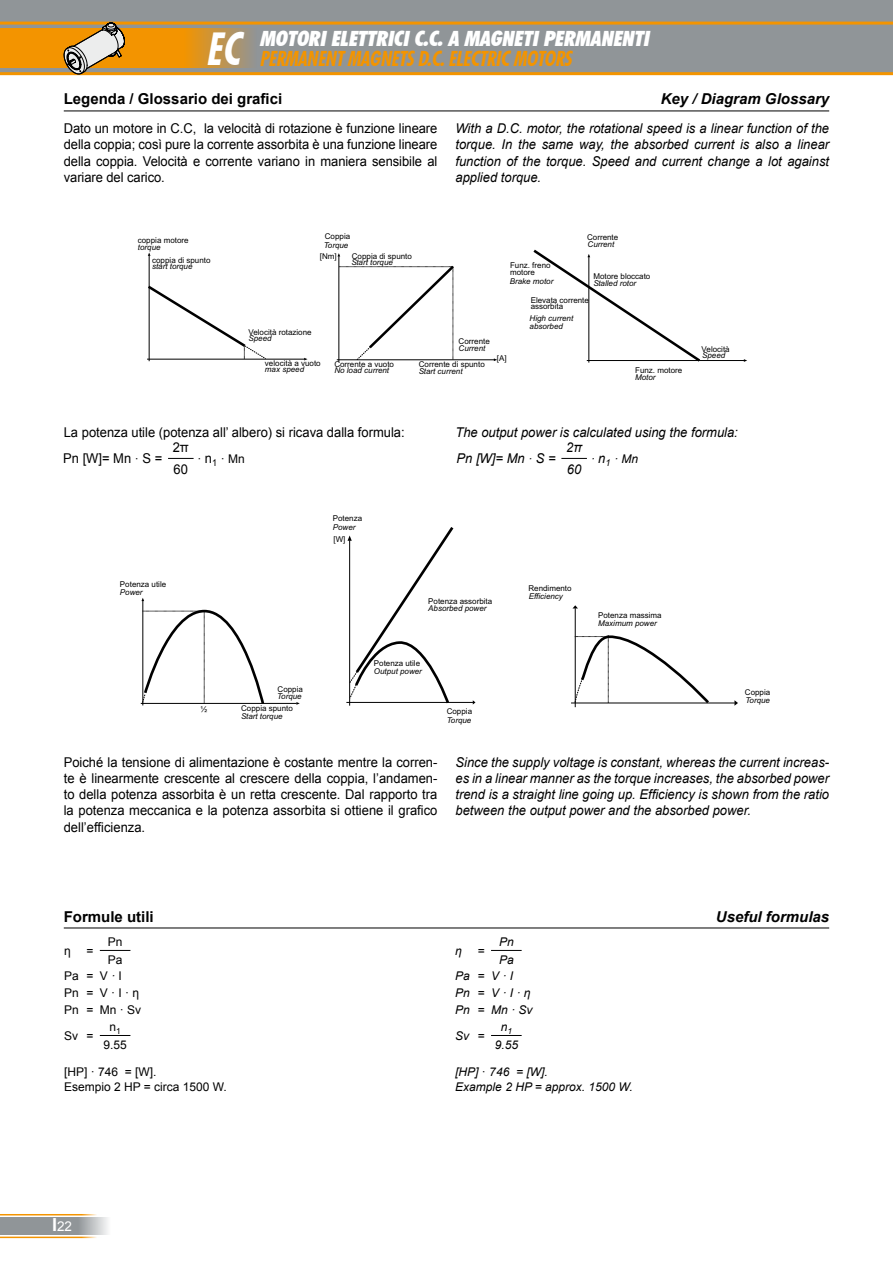
<style>
.page{position:relative;width:893px;height:1263px;background:#fff}
.page>*{position:absolute;margin:0;border:0;box-sizing:border-box;transform-origin:0 0}
.t1{font:italic 700 condensed 45.3px "Futura BT";color:#fff;scale:.9 1}
.t2{font:italic 900 condensed 21px "Futura BT";color:#fff}
.t3{font:italic 700 condensed 21px "Futura BT";color:#f39400;scale:.95 1}
.t4{font:700 15px "Arial";color:#000}
.t5{font:italic 700 15px "Arial";color:#000}
.t6{font:13.5px/16.2px "Arial";color:#000;text-align:justify;scale:.96 1}
.t7{font:italic 13.5px/16.2px "Arial";color:#000;text-align:justify;scale:.96 1}
.t8{font:13.5px "Arial";color:#fff}
.t9{font:italic 12px/17.4px "Arial";color:#000;text-align:center}
.t10{font:12px/17.4px "Arial";color:#000;text-align:center}
.t11{font:7.95px/7.1px "Arial";color:#000}
.t12{font:italic 7.95px/7.5px "Arial";color:#000}
.s1{font-style:italic}
.s2{font-size:12px}
.s3{font-size:13.5px}
.s4{font-weight:700;font-size:18px}
.s5{font-style:normal}
</style>
<div class="page">
<div style="left:0;top:0;width:893px;height:74px;background:#909598"></div>
<hr style="left:0;top:72px;width:893px;height:3px;background:#f39400">
<hr style="left:0;top:22px;width:893px;height:3px;background:#f39400">
<svg style="left:0;top:28px;width:252px;height:40px;background:#e29318"></svg>
<hr style="left:0;top:1236px;width:102px;height:2px;background:#f39400">
<hr style="left:0;top:1214px;width:102px;height:1px;background:#f39400">
<svg style="left:0;top:1217px;width:108px;height:18px;background:#9da2a4"></svg>
<svg style="left:64px;top:23px;width:61px;height:51px;background:#ba9c6c"></svg>
<hr style="left:349px;top:540px;width:1px;height:166px;background:#000">
<hr style="left:346px;top:702px;width:127px;height:1px;background:#000">
<hr style="left:575px;top:608px;width:1px;height:99px;background:#000">
<svg style="left:734px;top:700px;width:4px;height:6px"></svg>
<hr style="left:571px;top:703px;width:164px;height:1px;background:#000">
<svg style="left:348px;top:527px;width:108px;height:178px"></svg>
<svg style="left:574px;top:635px;width:137px;height:70px"></svg>
<hr style="left:142px;top:601px;width:1px;height:104px;background:#000">
<hr style="left:141px;top:703px;width:156px;height:1px;background:#000">
<svg style="left:141px;top:608px;width:124px;height:98px"></svg>
<hr style="left:64px;top:111px;width:765px;height:1px;background:#000">
<hr style="left:64px;top:927px;width:765px;height:1px;background:#000">
<hr style="left:587px;top:360px;width:157px;height:1px;background:#000">
<svg style="left:147px;top:249px;width:553px;height:114px"></svg>
<hr style="left:100px;top:950px;width:30px;height:1px;background:#000">
<hr style="left:100px;top:1035px;width:30px;height:1px;background:#000">
<hr style="left:491px;top:950px;width:31px;height:1px;background:#000">
<hr style="left:491px;top:1035px;width:31px;height:1px;background:#000">
<svg style="left:168px;top:458px;width:26px;height:1px"></svg>
<svg style="left:561px;top:458px;width:26px;height:1px"></svg>
<h1 class="t1" style="left:205px;top:21px;width:51px">EC</h1>
<h2 class="t2" style="left:259px;top:26px;width:384px">MOTORIELETTRICIC.C.A MAGNETI PERMANENTI</h2>
<h2 class="t3" style="left:259px;top:45px;width:322px">PERMANENTMAGNETSD.C.E LECTRICMOTORS</h2>
<p class="t4" style="left:64px;top:89px;width:220px">Legenda / Glossario dei grafici</p>
<p class="t5" style="left:661px;top:89px;width:170px">Key / Diagram Glossary</p>
<p class="t6" style="left:64px;top:120px;width:391px">Dato un motore in C.C, la velocità di rotazione è funzione lineare della coppia; così pure la corrente assorbita è una funzione lineare della coppia. Velocità e corrente variano in maniera sensibile al variare del carico.</p>
<p class="t7" style="left:455px;top:120px;width:391px">With a D.C. motor, the rotational speed is a linear function of the torque. In the same way, the absorbed current is also a linear function of the torque. Speed and current change a lot against applied torque.</p>
<p class="t11" style="left:138px;top:237px;width:52px">coppia motore <span class="s1">torque</span></p>
<p class="t11" style="left:152px;top:256px;width:60px">coppia di spunto <span class="s1">start torque</span></p>
<p class="t11" style="left:324px;top:232px;width:28px;line-height:8.6px">Coppia<br><span class="s1">Torque</span></p>
<p class="t11" style="left:320px;top:253px;width:18px">[Nm]</p>
<p class="t11" style="left:352px;top:252px;width:62px">Coppia di spunto</p>
<p class="t12" style="left:351px;top:259px;width:43px">Start torque</p>
<p class="t11" style="left:248px;top:329px;width:65px;line-height:6.3px">Velocità rotazione<br><span class="s1">Speed</span></p>
<p class="t11" style="left:459px;top:338px;width:33px">Corrente</p>
<p class="t12" style="left:459px;top:345px;width:28px">Current</p>
<p class="t11" style="left:587px;top:234px;width:33px">Corrente<br><span class="s1">Current</span></p>
<p class="t11" style="left:510px;top:261px;width:42px;line-height:7.8px">Funz. freno motore</p>
<p class="t11" style="left:531px;top:296px;width:60px;line-height:6.6px">Elevata corrente assorbita</p>
<p class="t11" style="left:593px;top:272px;width:59px;line-height:7.5px">Motore bloccato<br><span class="s1">Stalled rotor</span></p>
<p class="t12" style="left:510px;top:279px;width:45px">Brake motor</p>
<p class="t12" style="left:530px;top:315px;width:45px">High current absorbed</p>
<p class="t11" style="left:265px;top:360px;width:57px;line-height:6.1px">velocità a vuoto <span class="s1">max speed</span></p>
<p class="t11" style="left:334px;top:361px;width:61px;line-height:6.1px">Corrente a vuoto<br><span class="s1">No load current</span></p>
<p class="t11" style="left:419px;top:361px;width:67px;line-height:6.6px">Corrente di spunto<br><span class="s1">Start current</span></p>
<p class="t11" style="left:497px;top:355px;width:11px">[A]</p>
<p class="t11" style="left:635px;top:366px;width:49px">Funz. motore<br><span class="s1">Motor</span></p>
<p class="t11" style="left:702px;top:345px;width:30px;line-height:6.6px">Velocità<br><span class="s1">Speed</span></p>
<p class="t6" style="left:64px;top:424px;width:357px">La potenza utile (potenza all’ albero) si ricava dalla formula:</p>
<p class="t7" style="left:455px;top:425px;width:296px">The output power is calculated using the formula:</p>
<p class="t6" style="left:63px;top:451px;width:105px">Pn [W]= Mn <span class="s2">·</span> S =</p>
<p class="t6" style="left:173px;top:440px;width:18px">2π</p>
<p class="t6" style="left:174px;top:461px;width:17px">60</p>
<p class="t10" style="left:198px;top:450px;width:49px">· <span class="s3">n</span><sub>1</sub> · Mn</p>
<p class="t7" style="left:457px;top:451px;width:105px">Pn [W]= Mn <span class="s2">·</span> S =</p>
<p class="t7" style="left:566px;top:440px;width:18px">2π</p>
<p class="t7" style="left:567px;top:462px;width:17px">60</p>
<p class="t9" style="left:591px;top:451px;width:49px">· <span class="s3">n</span><sub>1</sub> · Mn</p>
<p class="t11" style="left:333px;top:514px;width:31px;line-height:9px">Potenza<br><span class="s1">Power</span></p>
<p class="t11" style="left:333px;top:535px;width:13px">[W]</p>
<p class="t11" style="left:120px;top:580px;width:48px;line-height:8.1px">Potenza utile<br><span class="s1">Power</span></p>
<p class="t11" style="left:428px;top:598px;width:65px">Potenza assorbita<br><span class="s1">Absorbed power</span></p>
<p class="t11" style="left:528px;top:584px;width:45px;line-height:8.2px">Rendimento<br><span class="s1">Efficiency</span></p>
<p class="t11" style="left:598px;top:611px;width:65px">Potenza massima</p>
<p class="t12" style="left:598px;top:620px;width:60px">Maximum power</p>
<p class="t11" style="left:374px;top:660px;width:50px;line-height:7.9px">Potenza utile<br><span class="s1">Output power</span></p>
<p class="t11" style="left:200px;top:706px;width:8px">½</p>
<p class="t11" style="left:277px;top:685px;width:27px">Coppia<br><span class="s1">Torque</span></p>
<p class="t11" style="left:241px;top:704px;width:53px;line-height:8.1px">Coppia spunto<br><span class="s1">Start torque</span></p>
<p class="t11" style="left:447px;top:707px;width:27px;line-height:9px">Coppia<br><span class="s1">Torque</span></p>
<p class="t11" style="left:745px;top:689px;width:27px">Coppia</p>
<p class="t12" style="left:745px;top:697px;width:26px">Torque</p>
<p class="t6" style="left:64px;top:754px;width:391px">Poiché la tensione di alimentazione è costante mentre la corren&shy;te è linearmente crescente al crescere della coppia, l’andamen&shy;to della potenza assorbita è un retta crescente. Dal rapporto tra la potenza meccanica e la potenza assorbita si ottiene il grafico dell’efficienza.</p>
<p class="t7" style="left:455px;top:754px;width:391px">Since the supply voltage is constant, whereas the current increas&shy;es in a linear manner as the torque increases, the absorbed power trend is a straight line going up. Efficiency is shown from the ratio between the output power and the absorbed power.</p>
<p class="t4" style="left:64px;top:906px;width:92px">Formule utili</p>
<p class="t5" style="left:716px;top:906px;width:115px">Useful formulas</p>
<p class="t10" style="left:108px;top:933px;width:16px">Pn</p>
<p class="t10" style="left:108px;top:951px;width:16px">Pa</p>
<p class="t10" style="left:64px;top:967px;width:59px">Pa=V <span class="s1">·</span> I</p>
<p class="t10" style="left:64px;top:984px;width:77px">Pn=V · I · η</p>
<p class="t10" style="left:64px;top:1001px;width:79px">Pn = Mn · Sv</p>
<p class="t10" style="left:64px;top:1027px;width:31px">Sv =</p>
<p class="t10" style="left:103px;top:1018px;width:25px">n<sub>1<br></sub>9.55</p>
<p class="t10" style="left:64px;top:1065px;width:164px;line-height:14.4px;text-align:left">[HP] · 746 = [W].<br>Esempio 2 HP = circa 1500 W.</p>
<p class="t10" style="left:64px;top:942px;width:8px">η</p>
<p class="t10" style="left:86px;top:942px;width:9px">=</p>
<p class="t8" style="left:52px;top:1218px;width:22px"><span class="s4">I</span>22</p>
<p class="t9" style="left:499px;top:933px;width:16px">Pn</p>
<p class="t9" style="left:499px;top:951px;width:16px">Pa</p>
<p class="t9" style="left:455px;top:967px;width:59px">Pa=V · I</p>
<p class="t9" style="left:455px;top:984px;width:77px">Pn=V · I · η</p>
<p class="t9" style="left:455px;top:1001px;width:79px">Pn = Mn · Sv</p>
<p class="t9" style="left:455px;top:1027px;width:31px">Sv =</p>
<p class="t9" style="left:495px;top:1018px;width:25px">n<sub>1<br></sub>9.55</p>
<p class="t9" style="left:455px;top:1065px;width:179px;line-height:14.4px;text-align:left">[HP] <span class="s5">·</span> 746 = [W].<br>Example 2 HP = approx. 1500 W.</p>
<p class="t9" style="left:455px;top:942px;width:8px">η</p>
<p class="t9" style="left:478px;top:942px;width:9px">=</p>
</div>
